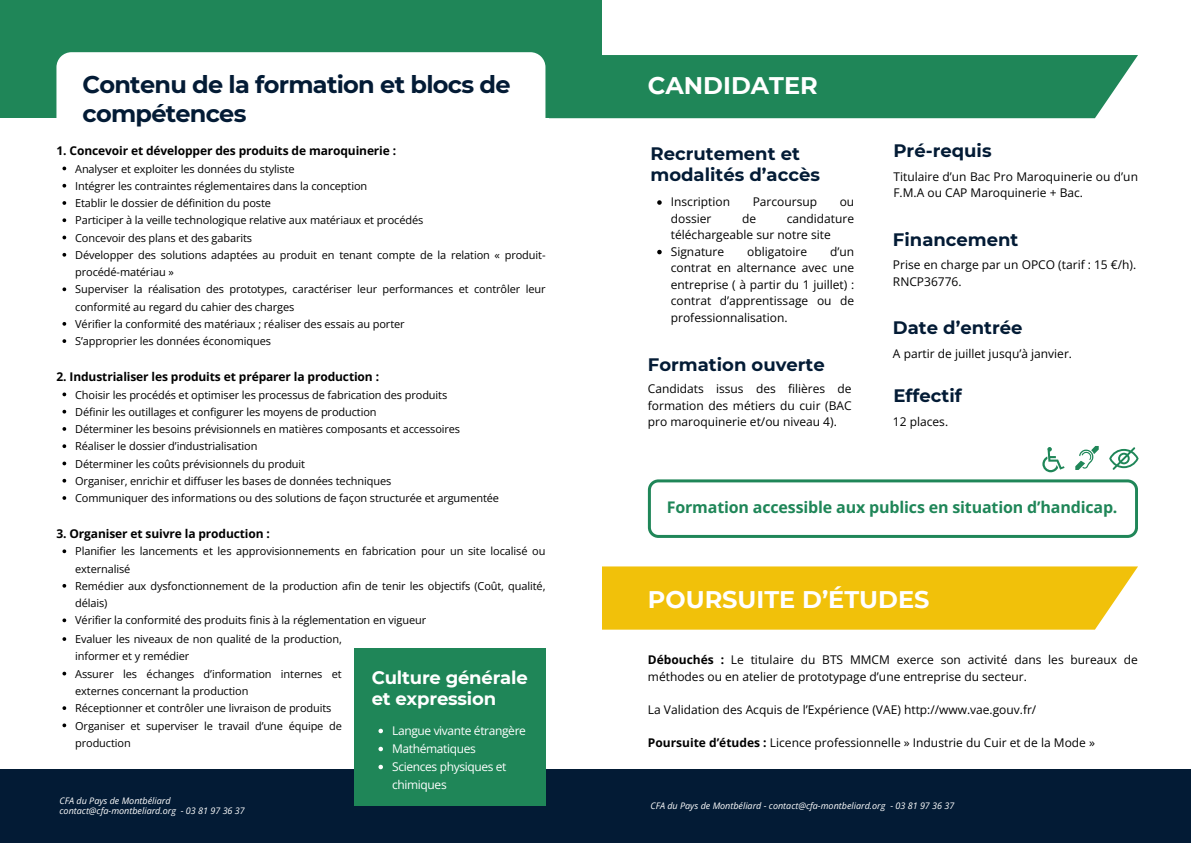
<style>
.page{position:relative;width:1191px;height:843px;background:#fff}
.page>*{position:absolute;margin:0;border:0;box-sizing:border-box;transform-origin:0 0}
.t1{font:700 24px/28.5px "Montserrat";letter-spacing:-.03em;color:#031b35}
.t2{font:700 24px "Montserrat";color:#fff}
.t3{font:700 18px/21px "Montserrat";color:#031b35}
.t4{font:700 18px/21px "Montserrat";letter-spacing:-.01em;color:#fff}
.t5{font:700 16px "Open Sans";letter-spacing:-.01em;color:#1f8658}
.t6{font:12px/16.5px "Open Sans";color:#000}
.t7{font:700 12px "Open Sans";letter-spacing:-.01em;color:#000}
.t8{font:12px/18px "Open Sans";letter-spacing:-.03em;color:#fff}
.t9{font:11px/17.2px "Open Sans";letter-spacing:-.01em;color:#000}
.t10{font:italic 9px "Open Sans";color:#fff}
.s1{font-weight:700}
</style>
<div class="page">
<div style="left:602px;top:566px;width:535px;height:63px;background:#f1c10a"></div>
<div style="left:601px;top:55px;width:536px;height:63px;background:#1f8658"></div>
<div style="left:0;top:769px;width:1190px;height:73px;background:#031b35"></div>
<div style="left:0;top:0;width:601px;height:118px;background:#1f8658"></div>
<div style="left:354px;top:648px;width:191px;height:157px;background:#1f8658"></div>
<div style="left:56px;top:52px;width:489px;height:66px;background:#fff"></div>
<svg style="left:1042px;top:447px;width:22px;height:25px"></svg>
<svg style="left:1075px;top:446px;width:23px;height:24px"></svg>
<svg style="left:647px;top:479px;width:490px;height:58px"></svg>
<svg style="left:62px;top:166px;width:4px;height:4px"></svg>
<svg style="left:62px;top:184px;width:4px;height:3px"></svg>
<svg style="left:62px;top:201px;width:4px;height:4px"></svg>
<svg style="left:62px;top:218px;width:4px;height:4px"></svg>
<svg style="left:62px;top:235px;width:4px;height:4px"></svg>
<svg style="left:62px;top:253px;width:4px;height:3px"></svg>
<svg style="left:62px;top:287px;width:4px;height:4px"></svg>
<svg style="left:62px;top:322px;width:4px;height:3px"></svg>
<svg style="left:62px;top:339px;width:4px;height:4px"></svg>
<svg style="left:62px;top:392px;width:4px;height:4px"></svg>
<svg style="left:62px;top:409px;width:4px;height:4px"></svg>
<svg style="left:62px;top:427px;width:4px;height:3px"></svg>
<svg style="left:62px;top:444px;width:4px;height:4px"></svg>
<svg style="left:62px;top:461px;width:4px;height:4px"></svg>
<svg style="left:62px;top:478px;width:4px;height:4px"></svg>
<svg style="left:62px;top:496px;width:4px;height:3px"></svg>
<svg style="left:62px;top:549px;width:4px;height:4px"></svg>
<svg style="left:62px;top:584px;width:4px;height:3px"></svg>
<svg style="left:62px;top:618px;width:4px;height:4px"></svg>
<svg style="left:378px;top:728px;width:5px;height:5px"></svg>
<svg style="left:378px;top:746px;width:5px;height:5px"></svg>
<svg style="left:378px;top:764px;width:5px;height:5px"></svg>
<svg style="left:62px;top:671px;width:4px;height:4px"></svg>
<svg style="left:62px;top:723px;width:4px;height:4px"></svg>
<svg style="left:657px;top:200px;width:4px;height:5px"></svg>
<svg style="left:657px;top:250px;width:4px;height:4px"></svg>
<svg style="left:1109px;top:447px;width:29px;height:22px"></svg>
<p class="t1" style="left:82px;top:70px;width:429px">Contenu de la formation et blocs de compétences</p>
<h2 class="t7" style="left:56px;top:142px;width:341px">1. Concevoir et développer des produits de maroquinerie :</h2>
<h1 class="t9" style="left:75px;top:160px;width:221px">Analyser et exploiter les données du styliste</h1>
<h3 class="t9" style="left:75px;top:177px;width:293px">Intégrer les contraintes réglementaires dans la conception</h3>
<h5 class="t9" style="left:75px;top:194px;width:197px">Etablir le dossier de définition du poste</h5>
<p class="t9" style="left:75px;top:211px;width:349px">Participer à la veille technologique relative aux matériaux et procédés</p>
<p class="t9" style="left:75px;top:229px;width:178px">Concevoir des plans et des gabarits</p>
<p class="t9" style="left:75px;top:246px;width:472px">Développer des solutions adaptées au produit en tenant compte de la relation « produit&shy;procédé-matériau »</p>
<p class="t9" style="left:75px;top:280px;width:472px">Superviser la réalisation des prototypes, caractériser leur performances et contrôler leur conformité au regard du cahier des charges</p>
<p class="t9" style="left:75px;top:315px;width:331px">Vérifier la conformité des matériaux ; réaliser des essais au porter</p>
<p class="t9" style="left:75px;top:332px;width:197px">S’approprier les données économiques</p>
<p class="t7" style="left:56px;top:368px;width:324px">2. Industrialiser les produits et préparer la production :</p>
<p class="t9" style="left:75px;top:385px;width:373px">Choisir les procédés et optimiser les processus de fabrication des produits</p>
<p class="t9" style="left:75px;top:403px;width:303px">Définir les outillages et configurer les moyens de production</p>
<h5 class="t9" style="left:75px;top:420px;width:386px">Déterminer les besoins prévisionnels en matières composants et accessoires</h5>
<p class="t9" style="left:75px;top:437px;width:184px">Réaliser le dossier d’industrialisation</p>
<p class="t9" style="left:75px;top:454px;width:231px">Déterminer les coûts prévisionnels du produit</p>
<p class="t9" style="left:75px;top:472px;width:317px">Organiser, enrichir et diffuser les bases de données techniques</p>
<p class="t9" style="left:75px;top:489px;width:425px">Communiquer des informations ou des solutions de façon structurée et argumentée</p>
<p class="t7" style="left:56px;top:525px;width:215px">3. Organiser et suivre la production :</p>
<p class="t9" style="left:75px;top:542px;width:472px">Planifier les lancements et les approvisionnements en fabrication pour un site localisé ou externalisé</p>
<p class="t9" style="left:75px;top:577px;width:472px">Remédier aux dysfonctionnement de la production afin de tenir les objectifs (Coût, qualité, délais)</p>
<h5 class="t9" style="left:75px;top:611px;width:352px">Vérifier la conformité des produits finis à la réglementation en vigueur</h5>
<h6 class="t9" style="left:75px;top:630px;width:268px">Evaluer les niveaux de non qualité de la production, informer et y remédier</h6>
<h3 class="t9" style="left:75px;top:664px;width:268px">Assurer les échanges d’information internes et externes concernant la production</h3>
<h6 class="t9" style="left:75px;top:699px;width:258px">Réceptionner et contrôler une livraison de produits</h6>
<h3 class="t9" style="left:75px;top:716px;width:268px">Organiser et superviser le travail d’une équipe de production</h3>
<p class="t10" style="left:60px;top:793px;width:112px">CFA du Pays de Montbéliard</p>
<h3 class="t10" style="left:60px;top:804px;width:187px">contact@cfa-montbeliard.org - 03 81 97 36 37</h3>
<p class="t4" style="left:372px;top:666px;width:157px">Culture générale et expression</p>
<p class="t8" style="left:392px;top:720px;width:135px">Langue vivante étrangère</p>
<h3 class="t8" style="left:392px;top:738px;width:85px">Mathématiques</h3>
<h6 class="t8" style="left:392px;top:756px;width:116px">Sciences physiques et chimiques</h6>
<p class="t2" style="left:647px;top:71px;width:171px">CANDIDATER</p>
<p class="t3" style="left:650px;top:143px;width:171px">Recrutement et modalités d’accès</p>
<p class="t6" style="left:670px;top:193px;width:61px">Inscription</p>
<p class="t6" style="left:752px;top:193px;width:66px">Parcoursup</p>
<p class="t6" style="left:839px;top:193px;width:16px">ou</p>
<p class="t6" style="left:670px;top:210px;width:42px">dossier</p>
<p class="t6" style="left:742px;top:210px;width:16px">de</p>
<p class="t6" style="left:670px;top:210px;width:185px;text-indent:116px">candidature téléchargeable sur notre site</p>
<h6 class="t6" style="left:670px;top:243px;width:55px">Signature</h6>
<h6 class="t6" style="left:747px;top:243px;width:61px">obligatoire</h6>
<h6 class="t6" style="left:670px;top:243px;width:185px;text-align:justify;text-indent:159px">d’un contrat en alternance avec une entreprise ( à partir du 1 juillet) : contrat d’apprentissage ou de professionnalisation.</h6>
<h4 class="t3" style="left:647px;top:354px;width:178px">Formation ouverte</h4>
<h3 class="t6" style="left:647px;top:380px;width:205px;text-align:justify">Candidats issus des filières de formation des métiers du cuir (BAC pro maroquinerie et/ou niveau 4).</h3>
<h3 class="t3" style="left:893px;top:140px;width:100px">Pré-requis</h3>
<p class="t6" style="left:893px;top:168px;width:246px">Titulaire d’un Bac Pro Maroquinerie ou d’un<br>F.M.A ou CAP Maroquinerie + Bac.</p>
<p class="t3" style="left:892px;top:228px;width:127px">Financement</p>
<h1 class="t6" style="left:892px;top:256px;width:245px">Prise en charge par un OPCO (tarif : 15 €/h).<br>RNCP36776.</h1>
<p class="t3" style="left:892px;top:317px;width:131px">Date d’entrée</p>
<p class="t6" style="left:892px;top:344px;width:181px">A partir de juillet jusqu’à janvier.</p>
<p class="t3" style="left:893px;top:385px;width:70px">Effectif</p>
<p class="t6" style="left:892px;top:413px;width:57px">12 places.</p>
<p class="t5" style="left:666px;top:496px;width:452px">Formation accessible aux publics en situation d’handicap.</p>
<h6 class="t2" style="left:647px;top:584px;width:283px">POURSUITE D’ÉTUDES</h6>
<h6 class="t6" style="left:647px;top:651px;width:491px"><span class="s1">Débouchés :</span> Le titulaire du BTS MMCM exerce son activité dans les bureaux de méthodes ou en atelier de prototypage d’une entreprise du secteur.</h6>
<p class="t6" style="left:647px;top:700px;width:390px">La Validation des Acquis de l’Expérience (VAE) http://www.vae.gouv.fr/</p>
<p class="t6" style="left:647px;top:733px;width:448px"><span class="s1">Poursuite d’études :</span> Licence professionnelle » Industrie du Cuir et de la Mode »</p>
<p class="t10" style="left:650px;top:798px;width:305px">CFA du Pays de Montbéliard - contact@cfa-montbeliard.org - 03 81 97 36 37</p>
</div>
